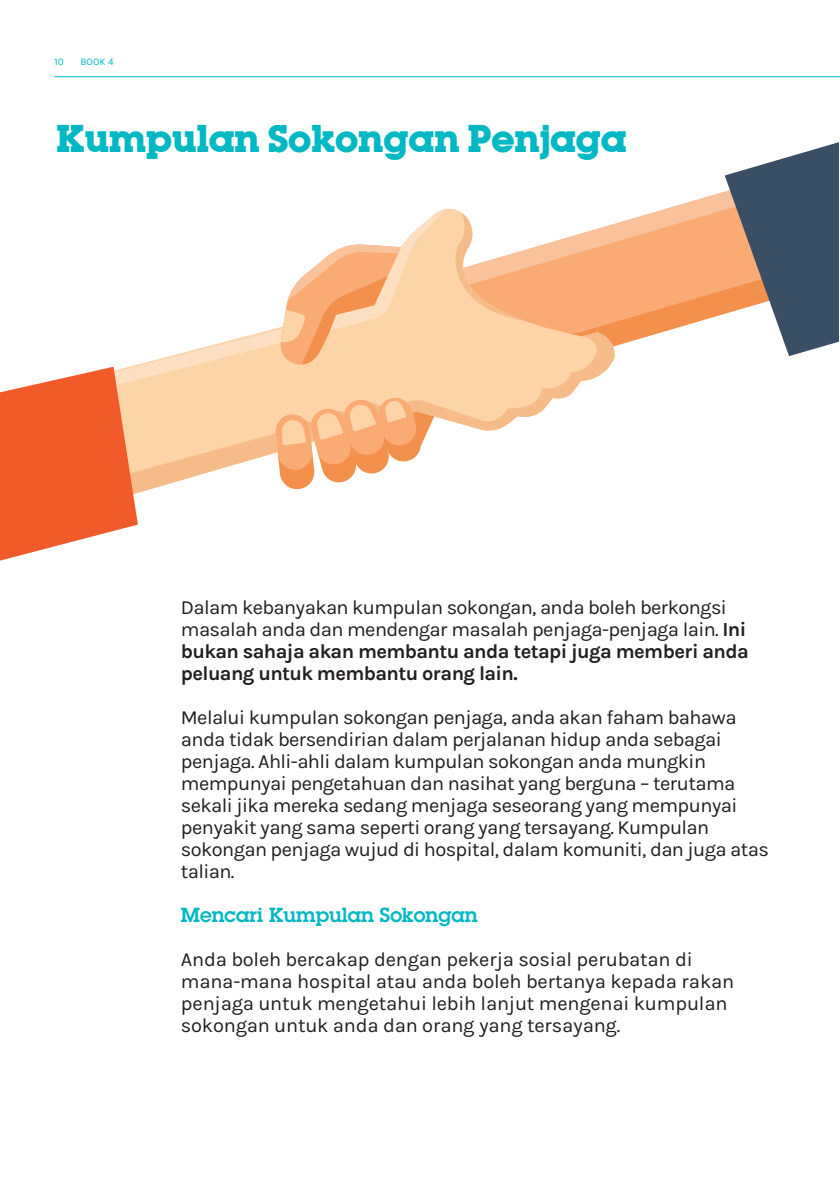
<style>
.page{position:relative;width:840px;height:1191px;background:#fff}
.page>*{position:absolute;margin:0;border:0;box-sizing:border-box;transform-origin:0 0}
.t1{font:700 34px "Lubalin";letter-spacing:-.02em;color:#00b8c3}
.t2{font:20px/22px "Karla";letter-spacing:-.03em;color:#231f20}
.t3{font:20px/22px "Karla";letter-spacing:-.01em;color:#231f20}
.t4{font:600 20px "Lubalin Graph Std";color:#00b8c3}
.t5{font:10px "Karla";color:#00b8c3}
.s1{font-weight:700}
</style>
<div class="page">
<svg style="left:617px;top:202px;width:173px;height:155px;fill:#faaa73"></svg>
<svg style="left:445px;top:208px;width:172px;height:124px;fill:#faaa73"></svg>
<svg style="left:138px;top:332px;width:479px;height:161px"></svg>
<svg style="left:445px;top:213px;width:78px;height:107px"></svg>
<svg style="left:113px;top:209px;width:332px;height:264px"></svg>
<svg style="left:274px;top:396px;width:164px;height:93px"></svg>
<svg style="left:279px;top:244px;width:122px;height:122px;background:#fac59b"></svg>
<svg style="left:724px;top:142px;width:114px;height:214px"></svg>
<svg style="left:0;top:367px;width:138px;height:194px;background:#f37950"></svg>
<hr style="left:54px;top:76px;width:785px;height:1px;background:#00b8c3">
<p class="t5" style="left:54px;top:57px;width:11px">10</p>
<p class="t5" style="left:80px;top:57px;width:35px">BOOK 4</p>
<h1 class="t1" style="left:56px;top:114px;width:572px">Kumpulan Sokongan Penjaga</h1>
<p class="t2" style="left:181px;top:596px;width:569px">Dalam kebanyakan kumpulan sokongan, anda boleh berkongsi masalah anda dan mendengar masalah penjaga-penjaga lain. <span class="s1">Ini bukan sahaja akan membantu anda tetapi juga memberi anda peluang untuk membantu orang lain.</span></p>
<p class="t2" style="left:181px;top:706px;width:589px">Melalui kumpulan sokongan penjaga, anda akan faham bahawa anda tidak bersendirian dalam perjalanan hidup anda sebagai penjaga. Ahli-ahli dalam kumpulan sokongan anda mungkin mempunyai pengetahuan dan nasihat yang berguna – terutama sekali jika mereka sedang menjaga seseorang yang mempunyai penyakit yang sama seperti orang yang tersayang. Kumpulan sokongan penjaga wujud di hospital, dalam komuniti, dan juga atas talian.</p>
<p class="t4" style="left:181px;top:901px;width:298px">Mencari Kumpulan Sokongan</p>
<p class="t3" style="left:181px;top:948px;width:554px">Anda boleh bercakap dengan pekerja sosial perubatan di mana-mana hospital atau anda boleh bertanya kepada rakan penjaga untuk mengetahui lebih lanjut mengenai kumpulan sokongan untuk anda dan orang yang tersayang.</p>
</div>
